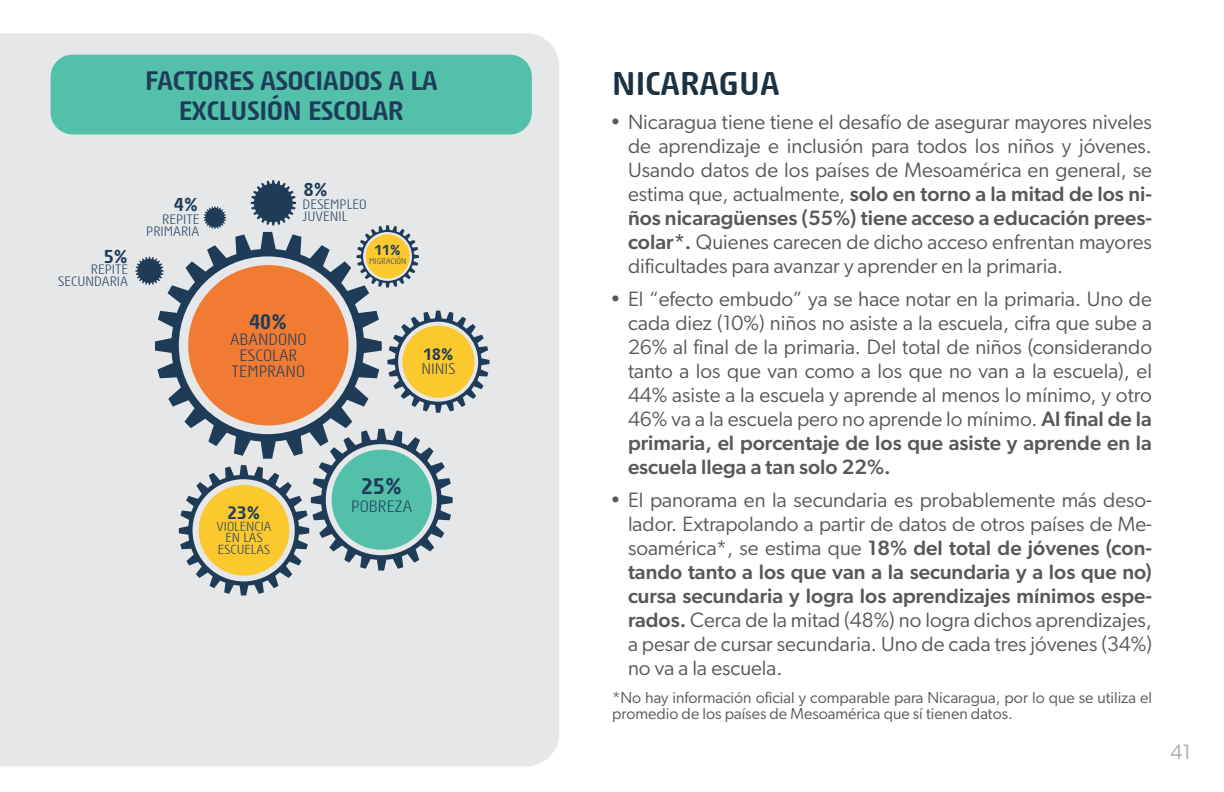
<style>
.page{position:relative;width:1224px;height:792px;background:#fff}
.page>*{position:absolute;margin:0;border:0;box-sizing:border-box;transform-origin:0 0}
.t1{font:700 32px "Sys TT";letter-spacing:.01em;color:#1c3243}
.t2{font:700 26px "Sys TT";letter-spacing:-.005em;color:#1e3c58}
.t3{font:700 22px "Sys TT";color:#1e3c58}
.t4{font:20.8px/24px "Gibson";color:#57585a;text-align:justify}
.t5{font:20.8px "Gibson";color:#a8a9ad}
.t6{font:700 20.2px "Sys TT";color:#1e3c58}
.t7{font:700 18.2px "Sys TT";color:#1e3c58}
.t8{font:700 17.6px "Sys TT";color:#1e3c58}
.t9{font:700 16.2px "Sys TT";color:#1e3c58}
.t10{font:16px/16px "Gibson";color:#57585a}
.t11{font:16px/16px "Sys TT";color:#1e3c58;text-align:center}
.t12{font:14.8px "Sys TT";color:#1e3c58}
.t13{font:700 14px "Sys TT";color:#1e3c58}
.t14{font:13.2px/11.6px "Sys TT";color:#1e3c58;text-align:right}
.t15{font:12.8px/11.6px "Sys TT";color:#1e3c58;text-align:center}
.t16{font:8px "Sys TT";color:#1e3c58}
.s1{font-weight:500}
</style>
<div class="page">
<div style="left:0;top:33px;width:559px;height:733px;background:#e6e7e9"></div>
<div style="left:51px;top:55px;width:481px;height:80px;background:#53c0aa;border-radius:22px"></div>
<svg style="left:204px;top:206px;width:22px;height:23px"></svg>
<svg style="left:251px;top:180px;width:45px;height:45px"></svg>
<svg style="left:135px;top:257px;width:20px;height:28px"></svg>
<svg style="left:155px;top:232px;width:227px;height:227px"></svg>
<svg style="left:179px;top:429px;width:274px;height:167px"></svg>
<svg style="left:387px;top:311px;width:102px;height:102px"></svg>
<svg style="left:357px;top:225px;width:62px;height:63px"></svg>
<p class="t7" style="left:104px;top:244px;width:26px">5%</p>
<p class="t14" style="left:58px;top:263px;width:72px">REPITE<br>SECUNDARIA</p>
<p class="t2" style="left:145px;top:63px;width:294px">FACTORES ASOCIADOS A LA</p>
<p class="t1" style="left:612px;top:62px;width:169px">NICARAGUA</p>
<p class="t2" style="left:179px;top:93px;width:226px">EXCLUSIÓN ESCOLAR</p>
<p class="t4" style="left:628px;top:109px;width:526px;text-indent:-18px">• Nicaragua tiene tiene el desafío de asegurar mayores niveles de aprendizaje e inclusión para todos los niños y jóvenes.<br>Usando datos de los países de Mesoamérica en general, se estima que, actualmente, <span class="s1">solo en torno a la mitad de los ni&shy;ños nicaragüenses (55%) tiene acceso a educación prees&shy;colar*.</span> Quienes carecen de dicho acceso enfrentan mayores dificultades para avanzar y aprender en la primaria.</p>
<p class="t4" style="left:628px;top:286px;width:526px;text-indent:-18px">• El “efecto embudo” ya se hace notar en la primaria. Uno de cada diez (10%) niños no asiste a la escuela, cifra que sube a 26% al final de la primaria. Del total de niños (considerando tanto a los que van como a los que no van a la escuela), el 44% asiste a la escuela y aprende al menos lo mínimo, y otro 46% va a la escuela pero no aprende lo mínimo. <span class="s1">Al final de la primaria, el porcentaje de los que asiste y aprende en la escuela llega a tan solo 22%.</span></p>
<p class="t4" style="left:628px;top:487px;width:526px;text-indent:-18px">• El panorama en la secundaria es probablemente más deso&shy;lador. Extrapolando a partir de datos de otros países de Me&shy;soamérica*, se estima que <span class="s1">18% del total de jóvenes (con&shy;tando tanto a los que van a la secundaria y a los que no) cursa secundaria y logra los aprendizajes mínimos espe&shy;rados.</span> Cerca de la mitad (48%) no logra dichos aprendizajes, a pesar de cursar secundaria. Uno de cada tres jóvenes (34%) no va a la escuela.</p>
<p class="t7" style="left:304px;top:177px;width:26px">8%</p>
<p class="t7" style="left:174px;top:192px;width:26px">4%</p>
<p class="t14" style="left:303px;top:198px;width:65px;text-align:left">DESEMPLEO<br>JUVENIL</p>
<p class="t14" style="left:146px;top:213px;width:55px">REPITE<br>PRIMARIA</p>
<p class="t13" style="left:375px;top:241px;width:28px">11%</p>
<p class="t16" style="left:369px;top:256px;width:39px">MIGRACIÓN</p>
<p class="t6" style="left:249px;top:308px;width:39px">40%</p>
<p class="t11" style="left:230px;top:331px;width:78px">ABANDONO<br>ESCOLAR<br>TEMPRANO</p>
<p class="t9" style="left:423px;top:343px;width:32px">18%</p>
<p class="t12" style="left:421px;top:359px;width:36px">NINIS</p>
<p class="t3" style="left:361px;top:472px;width:43px">25%</p>
<p class="t11" style="left:351px;top:498px;width:62px">POBREZA</p>
<p class="t8" style="left:228px;top:501px;width:34px">23%</p>
<p class="t15" style="left:217px;top:520px;width:57px">VIOLENCIA<br>EN LAS<br>ESCUELAS</p>
<p class="t10" style="left:612px;top:689px;width:541px">*No hay información oficial y comparable para Nicaragua, por lo que se utiliza el promedio de los países de Mesoamérica que sí tienen datos.</p>
<p class="t5" style="left:1171px;top:739px;width:22px">41</p>
</div>
